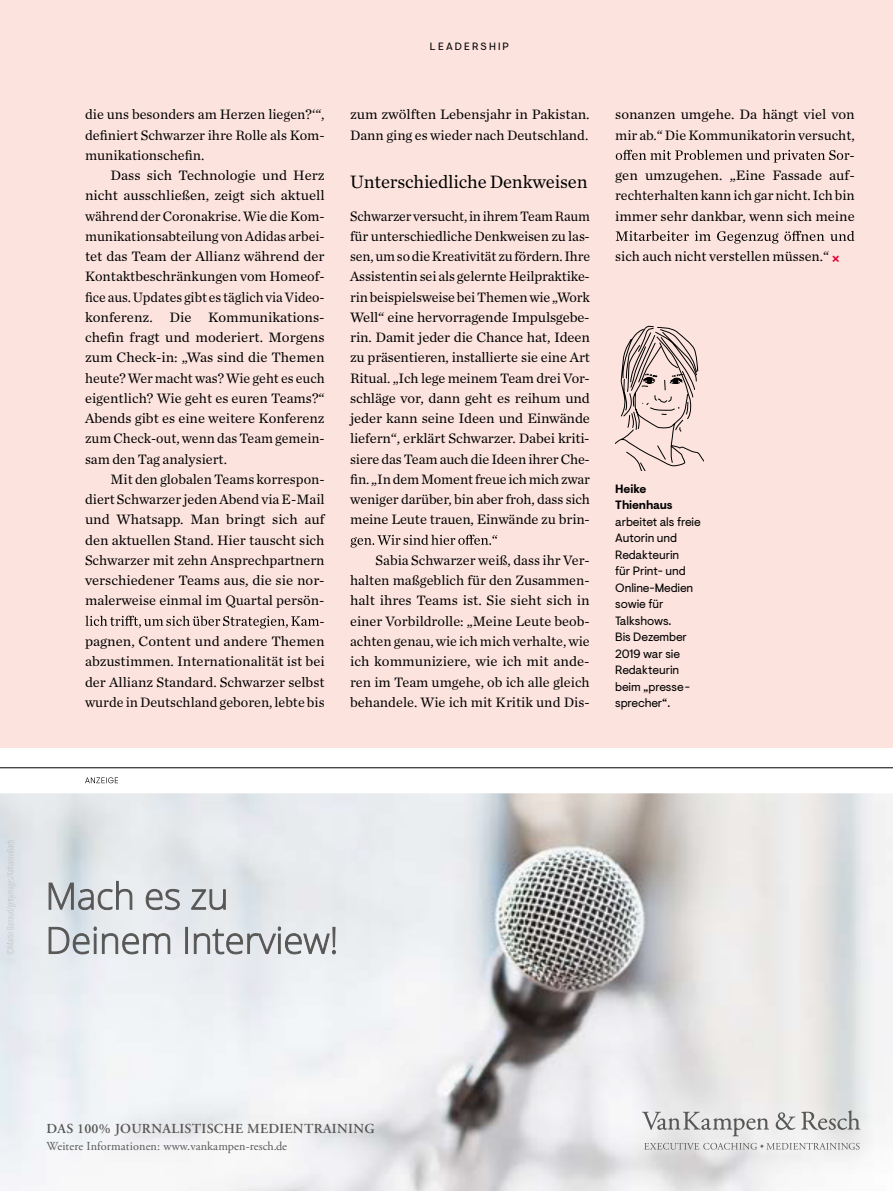
<style>
.page{position:relative;width:893px;height:1191px;background:#fff}
.page>*{position:absolute;margin:0;border:0;box-sizing:border-box;transform-origin:0 0}
.t1{font:18.75px "Chronicle Text G1";letter-spacing:-.01em;color:#000}
.t2{font:14.25px/20.2px "Chronicle Text G1";color:#000;text-align:justify}
.t3{font:600 13.8px "Adobe Garamond Pro";letter-spacing:.025em;color:#575756}
.t4{font:12.15px "Adobe Garamond Pro";letter-spacing:.01em;color:#575756}
.t5{font:12px/16.5px "Visuelt Pro";letter-spacing:-.01em;color:#000}
.t6{font:700 12px/16.5px "Visuelt Pro";letter-spacing:-.01em;color:#000}
.t7{font:10.5px "Visuelt Pro";letter-spacing:.2em;color:#000}
.s1{font-family:"Visuelt Pro";font-size:19.5px;color:#e40134}
</style>
<div class="page">
<div style="left:0;top:0;width:893px;height:747px;background:#fce3de"></div>
<svg style="left:85px;top:615px;width:234px;height:13px"></svg>
<svg style="left:350px;top:534px;width:147px;height:13px"></svg>
<svg style="left:616px;top:150px;width:233px;height:13px"></svg>
<svg style="left:616px;top:231px;width:238px;height:13px"></svg>
<svg style="left:85px;top:777px;width:33px;height:6px"></svg>
<hr style="left:0;top:767px;width:893px;height:1px;background:#000">
<img style="left:0;top:793px;width:893px;height:398px">
<svg style="left:642px;top:1111px;width:127px;height:25px;background:#cfcfcf"></svg>
<svg style="left:776px;top:1112px;width:19px;height:17px"></svg>
<svg style="left:801px;top:1110px;width:59px;height:19px"></svg>
<svg style="left:644px;top:1142px;width:216px;height:7px"></svg>
<img style="left:6px;top:840px;width:10px;height:114px">
<img style="left:6px;top:840px;width:8px;height:21px">
<svg style="left:49px;top:927px;width:286px;height:27px;background:#c0c2c5"></svg>
<svg style="left:49px;top:881px;width:176px;height:28px;background:#c1c4c7"></svg>
<svg style="left:615px;top:325px;width:88px;height:146px"></svg>
<p class="t2" style="left:85px;top:104px;width:241px">die uns besonders am Herzen liegen?‘“, definiert Schwarzer ihre Rolle als Kom&shy;munikationschefin.</p>
<p class="t2" style="left:85px;top:164px;width:241px;text-indent:26px">Dass sich Technologie und Herz nicht ausschließen, zeigt sich aktuell während derCoronakrise.Wie die Kom&shy;munikationsabteilung vonAdidas arbei&shy;tet das Team der Allianz während der Kontaktbeschränkungen vom Homeof&shy;fice aus.Updates gibt es täglichviaVideo&shy;konferenz. Die Kommunikations&shy;chefin fragt und moderiert. Morgens zum Check-in: „Was sind die Themen heute?Wer macht was?Wie geht es euch eigentlich? Wie geht es euren Teams?“ Abends gibt es eine weitere Konferenz zum Check-out, wenn dasTeam gemein&shy;sam den Tag analysiert.</p>
<p class="t2" style="left:85px;top:468px;width:241px;text-align:right">Mit den globalenTeams korrespon&shy;diert Schwarzer jedenAbend viaE-Mail und Whatsapp. Man bringt sich auf den aktuellen Stand. Hier tauscht sich Schwarzer mit zehn Ansprechpartnern verschiedener Teams aus, die sie nor&shy;malerweise einmal im Quartal persön--<br>pagnen, Content und andere Themen abzustimmen. Internationalität ist bei der Allianz Standard. Schwarzer selbst wurde in Deutschland geboren, lebte bis</p>
<p class="t7" style="left:430px;top:40px;width:81px">LEADERSHIP</p>
<p class="t2" style="left:350px;top:104px;width:241px">zum zwölften Lebensjahr in Pakistan.<br>Dann ging es wieder nach Deutschland.</p>
<h1 class="t1" style="left:350px;top:167px;width:239px">Unterschiedliche Denkweisen</h1>
<p class="t2" style="left:350px;top:205px;width:242px">Schwarzer versucht,inihremTeamRaum für unterschiedliche Denkweisen zu las&shy;sen,umsodieKreativität zufördern. Ihre Assistentinsei als gelernteHeilpraktike&shy;rinbeispielsweisebeiThemenwie „Work Well“ eine hervorragende Impulsgebe&shy;rin. Damit jeder die Chance hat, Ideen zu präsentieren, installierte sie eine Art Ritual. „Ich lege meinem Team drei Vor&shy;schläge vor, dann geht es reihum und jeder kann seine Ideen und Einwände liefern“, erklärt Schwarzer. Dabei kriti&shy;siere dasTeamauchdie IdeenihrerChe&shy;fin. „IndemMomentfreue ichmichzwar weniger darüber, bin aber froh, dass sich meine Leute trauen, Einwände zu brin-</p>
<p class="t2" style="left:350px;top:549px;width:241px;text-indent:26px">Sabia Schwarzer weiß, dass ihr Ver&shy;halten maßgeblich für den Zusammen&shy;halt ihres Teams ist. Sie sieht sich in einer Vorbildrolle: „Meine Leute beob&shy;achten genau, wie ich mich verhalte, wie ich kommuniziere, wie ich mit ande&shy;ren im Team umgehe, ob ich alle gleich behandele. Wie ich mit Kritik und Dis-</p>
<p class="t2" style="left:615px;top:104px;width:241px;text-align:right">sonanzen umgehe. Da hängt viel von mir ab.“ Die Kommunikatorin versucht, -<br>gen umzugehen. „Eine Fassade auf&shy;rechterhalten kann ich gar nicht. Ich bin immer sehr dankbar, wenn sich meine</p>
<p class="t2" style="left:615px;top:245px;width:227px">sich auch nicht verstellen müssen.“ <span class="s1">×</span></p>
<p class="t6" style="left:615px;top:480px;width:59px">Heike<br>Thienhaus</p>
<p class="t5" style="left:615px;top:513px;width:87px">arbeitet als freie<br>Autorin und<br>Redakteurin<br>für Print- und<br>Online-Medien sowie für<br>Talkshows.<br>Bis Dezember<br>2019 war sie<br>Redakteurin beim „presse&shy;sprecher“.</p>
<p class="t3" style="left:17px;top:1120px;width:330px">DAS 100% JOURNALISTISCHE MEDIENTRAINING</p>
<p class="t4" style="left:16px;top:1138px;width:242px">Weitere Informationen: www.vankampen-resch.de</p>
<p class="t3" style="left:47px;top:1120px;width:330px">DAS 100% JOURNALISTISCHE MEDIENTRAINING</p>
<p class="t4" style="left:46px;top:1138px;width:242px">Weitere Informationen: www.vankampen-resch.de</p>
</div>
